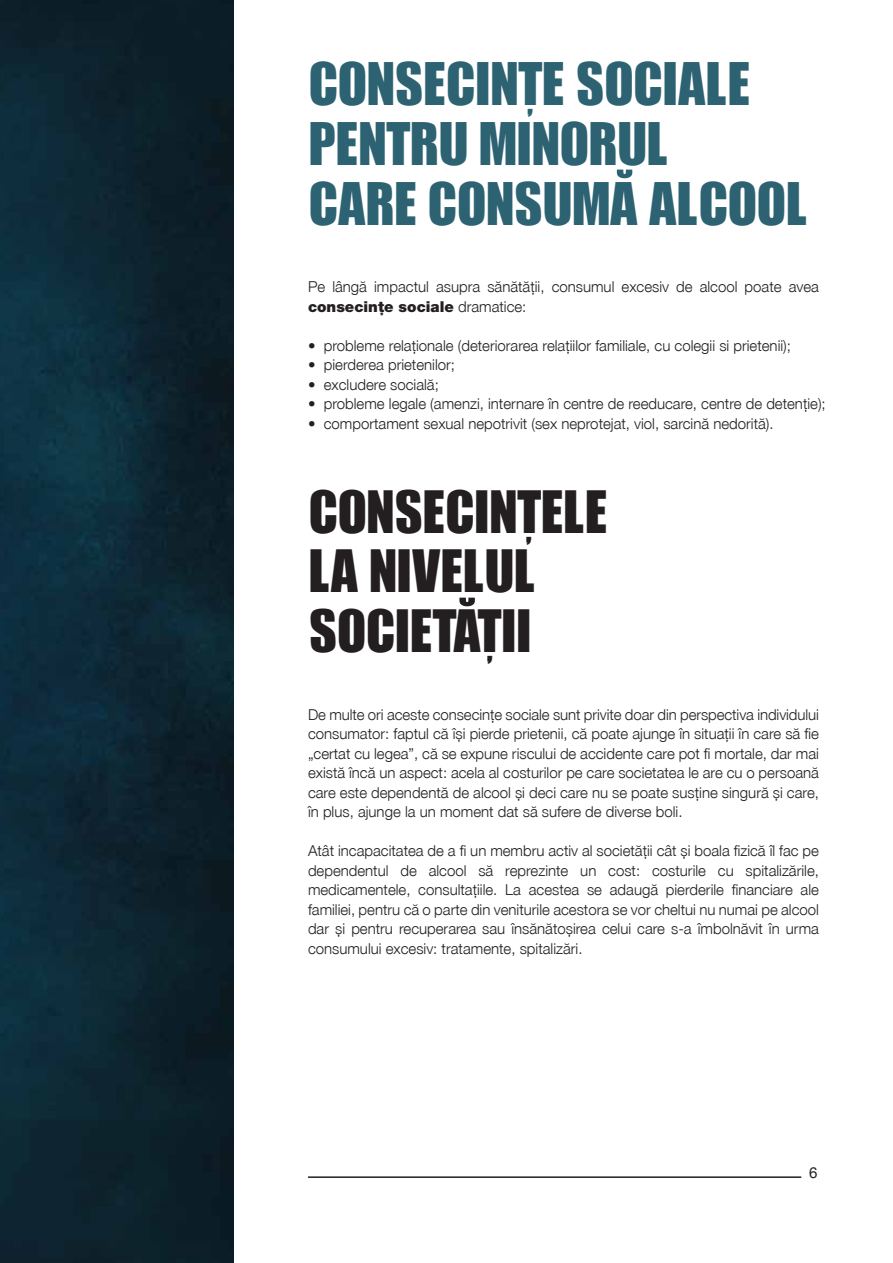
<style>
.page{position:relative;width:893px;height:1263px;background:#fff}
.page>*{position:absolute;margin:0;border:0;box-sizing:border-box;transform-origin:0 0}
.t1{font:49.95px/60px "Figaro";color:#2c6271}
.t2{font:49.65px/59.7px "Figaro";color:#231f20}
.t3{font:33px "Figaro";color:#231f20}
.t4{font:33px "Figaro";color:#2c6271}
.t5{font:300 15px/19.5px "Helvetica Neue LT Pro";color:#231f20;text-align:justify}
.t6{font:15px "Helvetica Neue LT Pro";color:#231f20}
.s1{font-weight:900}
</style>
<div class="page">
<svg style="left:459px;top:598px;width:16px;height:8px"></svg>
<svg style="left:617px;top:170px;width:15px;height:8px"></svg>
<img style="left:0;top:0;width:234px;height:1263px">
<hr style="left:308px;top:1176px;width:493px;height:2px;background:#231f20">
<h1 class="t1" style="left:308px;top:53px;width:501px">CONSECINTE SOCIALE<br>PENTRU MINORUL<br>CARE CONSUMA ALCOOL</h1>
<h3 class="t4" style="left:526px;top:74px;width:9px">,</h3>
<p class="t5" style="left:308px;top:277px;width:512px">Pe lângă impactul asupra sănătății, consumul excesiv de alcool poate avea <span class="s1">consecințe sociale</span> dramatice:</p>
<p class="t5" style="left:308px;top:335px;width:484px">• probleme relaționale (deteriorarea relațiilor familiale, cu colegii si prietenii);</p>
<p class="t5" style="left:308px;top:355px;width:149px">• pierderea prietenilor;</p>
<p class="t5" style="left:308px;top:374px;width:132px">• excludere socială;</p>
<p class="t5" style="left:308px;top:394px;width:519px">• probleme legale (amenzi, internare în centre de reeducare, centre de detenție);</p>
<p class="t5" style="left:308px;top:413px;width:467px">• comportament sexual nepotrivit (sex neprotejat, viol, sarcină nedorită).</p>
<h2 class="t2" style="left:308px;top:481px;width:301px">CONSECINTELE<br>LA NIVELUL<br>SOCIETATII</h2>
<h3 class="t3" style="left:525px;top:502px;width:9px">,</h3>
<h3 class="t3" style="left:486px;top:621px;width:9px">,</h3>
<p class="t5" style="left:308px;top:704px;width:512px">De multe ori aceste consecințe sociale sunt privite doar din perspectiva individului consumator: faptul că își pierde prietenii, că poate ajunge în situații în care să fie „certat cu legea”, că se expune riscului de accidente care pot fi mortale, dar mai există încă un aspect: acela al costurilor pe care societatea le are cu o persoană care este dependentă de alcool și deci care nu se poate susține singură și care, în plus, ajunge la un moment dat să sufere de diverse boli.</p>
<p class="t5" style="left:308px;top:841px;width:512px">Atât incapacitatea de a fi un membru activ al societății cât și boala fizică îl fac pe dependentul de alcool să reprezinte un cost: costurile cu spitalizările, medicamentele, consultațiile. La acestea se adaugă pierderile financiare ale familiei, pentru că o parte din veniturile acestora se vor cheltui nu numai pe alcool dar și pentru recuperarea sau însănătoșirea celui care s-a îmbolnăvit în urma consumului excesiv: tratamente, spitalizări.</p>
<p class="t6" style="left:809px;top:1163px;width:10px">6</p>
</div>
